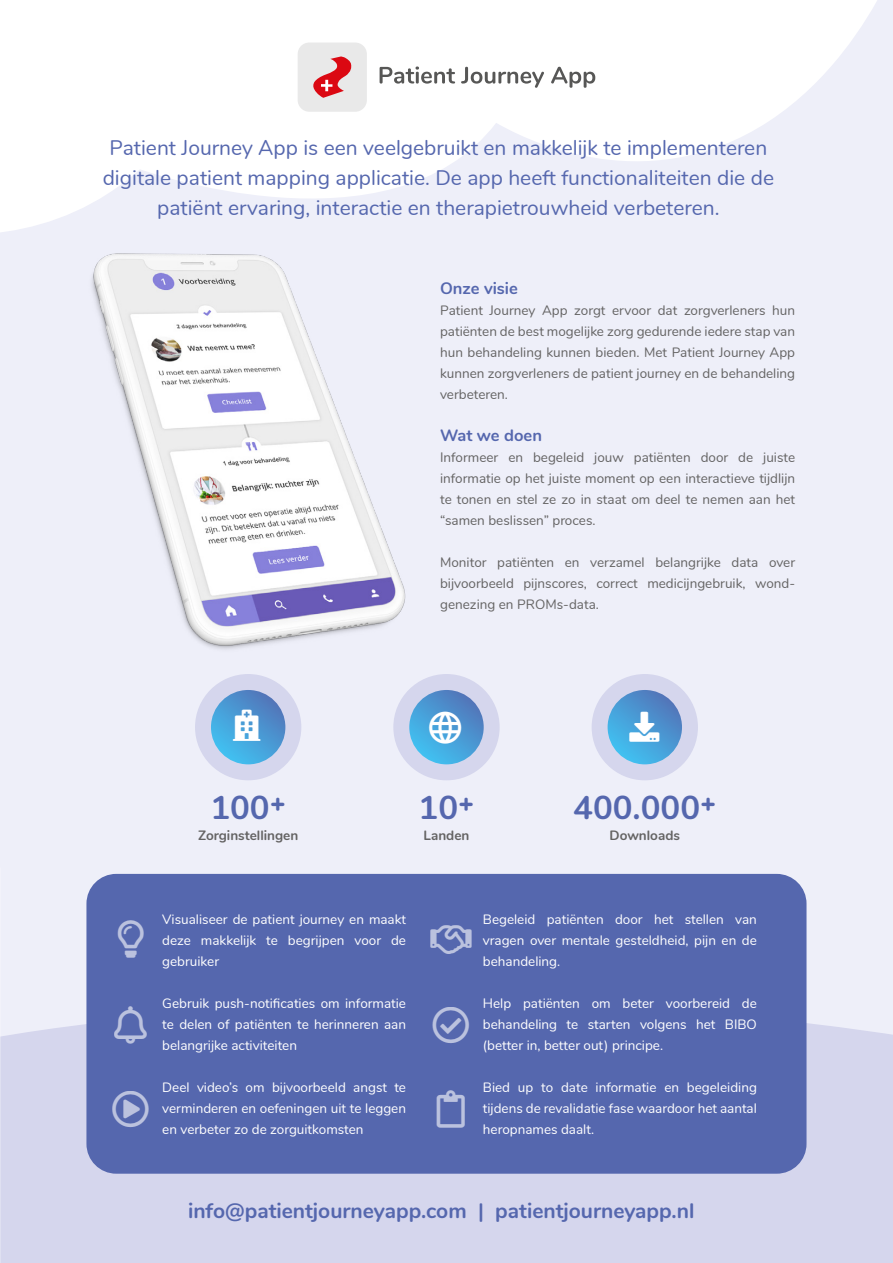
<style>
.page{position:relative;width:893px;height:1263px;background:#eeeff9}
.page>*{position:absolute;margin:0;border:0;box-sizing:border-box;transform-origin:0 0}
.t1{font:37.5px "Font Awesome 5 Pro";color:#fff}
.t2{font:700 33px "Nunito";color:#5567ae}
.t3{font:33px "Font Awesome 5 Pro";color:#fff}
.t4{font:28.2px "Font Awesome 5 Pro Solid";color:#fff}
.t5{font:21px/30px "Nunito";color:#5567ae;text-align:center}
.t6{font:700 21px "Nunito";color:#5567ae}
.t7{font:700 16.5px "Nunito";color:#5567ae}
.t8{font:13.5px/21px "Nunito";color:#fff;text-align:justify}
.t9{font:13.5px/21px "Nunito";color:#646363;text-align:justify}
.t10{font:700 13.5px "Nunito";color:#646363}
</style>
<div class="page">
<svg style="left:0;top:959px;width:893px;height:304px;background:#d7d8ee"></svg>
<div style="left:86px;top:874px;width:720px;height:300px;background:#5567ae;border-radius:30px"></div>
<svg style="left:0;top:0;width:877px;height:232px;fill:#fff"></svg>
<div style="left:298px;top:43px;width:69px;height:69px;background:#e9e9e9;border-radius:12px"></div>
<svg style="left:313px;top:56px;width:38px;height:42px"></svg>
<svg style="left:380px;top:67px;width:75px;height:17px"></svg>
<svg style="left:461px;top:67px;width:83px;height:21px;background:#d1d1d0"></svg>
<svg style="left:551px;top:67px;width:44px;height:21px"></svg>
<img style="left:92px;top:253px;width:314px;height:397px">
<div style="left:393px;top:674px;width:107px;height:106px;background:#d5d6ed;border-radius:50%"></div>
<div style="left:195px;top:674px;width:106px;height:106px;background:#d5d6ed;border-radius:50%"></div>
<div style="left:592px;top:674px;width:106px;height:106px;background:#d5d6ed;border-radius:50%"></div>
<svg style="left:211px;top:690px;width:74px;height:74px;background:#499cd5"></svg>
<svg style="left:409px;top:690px;width:75px;height:74px;background:#4b9cd5"></svg>
<svg style="left:608px;top:690px;width:74px;height:74px;background:#499bd5"></svg>
<svg style="left:234px;top:711px;width:25px;height:28px"></svg>
<svg style="left:429px;top:711px;width:32px;height:33px"></svg>
<svg style="left:629px;top:711px;width:30px;height:31px"></svg>
<h3 class="t5" style="left:103px;top:132px;width:673px">Patient Journey App is een veelgebruikt en makkelijk te implementeren digitale patient mapping applicatie. De app heeft functionaliteiten die de patiënt ervaring, interactie en therapietrouwheid verbeteren.</h3>
<p class="t7" style="left:440px;top:276px;width:79px">Onze visie</p>
<p class="t9" style="left:440px;top:299px;width:357px">Patient Journey App zorgt ervoor dat zorgverleners hun patiënten de best mogelijke zorg gedurende iedere stap van hun behandeling kunnen bieden. Met Patient Journey App kunnen zorgverleners de patient journey en de behandeling verbeteren.</p>
<p class="t7" style="left:440px;top:423px;width:103px">Wat we doen</p>
<p class="t9" style="left:440px;top:446px;width:357px">Informeer en begeleid jouw patiënten door de juiste informatie op het juiste moment op een interactieve tijdlijn te tonen en stel ze zo in staat om deel te nemen aan het “samen beslissen” proces.</p>
<p class="t9" style="left:440px;top:551px;width:357px">Monitor patiënten en verzamel belangrijke data over bijvoorbeeld pijnscores, correct medicijngebruik, wond&shy;genezing en PROMs-data.</p>
<h3 class="t4" style="left:234px;top:711px;width:26px">□▲▼●</h3>
<h2 class="t3" style="left:429px;top:711px;width:34px">●□▲▼▼□▲□</h2>
<h3 class="t4" style="left:629px;top:711px;width:32px">▲▼▼□▲□□■●□</h3>
<h2 class="t2" style="left:210px;top:783px;width:77px">100<sup>+</sup></h2>
<p class="t10" style="left:198px;top:825px;width:102px">Zorginstellingen</p>
<h2 class="t2" style="left:419px;top:783px;width:57px">10<sup>+</sup></h2>
<p class="t10" style="left:424px;top:825px;width:47px">Landen</p>
<h2 class="t2" style="left:573px;top:783px;width:145px">400.000<sup>+</sup></h2>
<p class="t10" style="left:610px;top:825px;width:72px">Downloads</p>
<h1 class="t1" style="left:116px;top:920px;width:30px">●▼◆●</h1>
<p class="t8" style="left:162px;top:908px;width:245px">Visualiseer de patient journey en maakt deze makkelijk te begrijpen voor de gebruiker</p>
<p class="t8" style="left:162px;top:992px;width:245px">Gebruik push-notificaties om informatie te delen of patiënten te herinneren aan belangrijke activiteiten</p>
<p class="t8" style="left:162px;top:1076px;width:245px">Deel video’s om bijvoorbeeld angst te verminderen en oefeningen uit te leggen en verbeter zo de zorguitkomsten</p>
<h1 class="t1" style="left:432px;top:1006px;width:39px">●</h1>
<p class="t8" style="left:483px;top:908px;width:275px">Begeleid patiënten door het stellen van vragen over mentale gesteldheid, pijn en de behandeling.</p>
<p class="t8" style="left:483px;top:992px;width:275px">Help patiënten om beter voorbereid de behandeling te starten volgens het BIBO (better in, better out) principe.</p>
<p class="t8" style="left:483px;top:1076px;width:275px">Bied up to date informatie en begeleiding tijdens de revalidatie fase waardoor het aantal heropnames daalt.</p>
<h3 class="t6" style="left:188px;top:1195px;width:508px">info@patientjourneyapp.com | patientjourneyapp.nl</h3>
</div>
